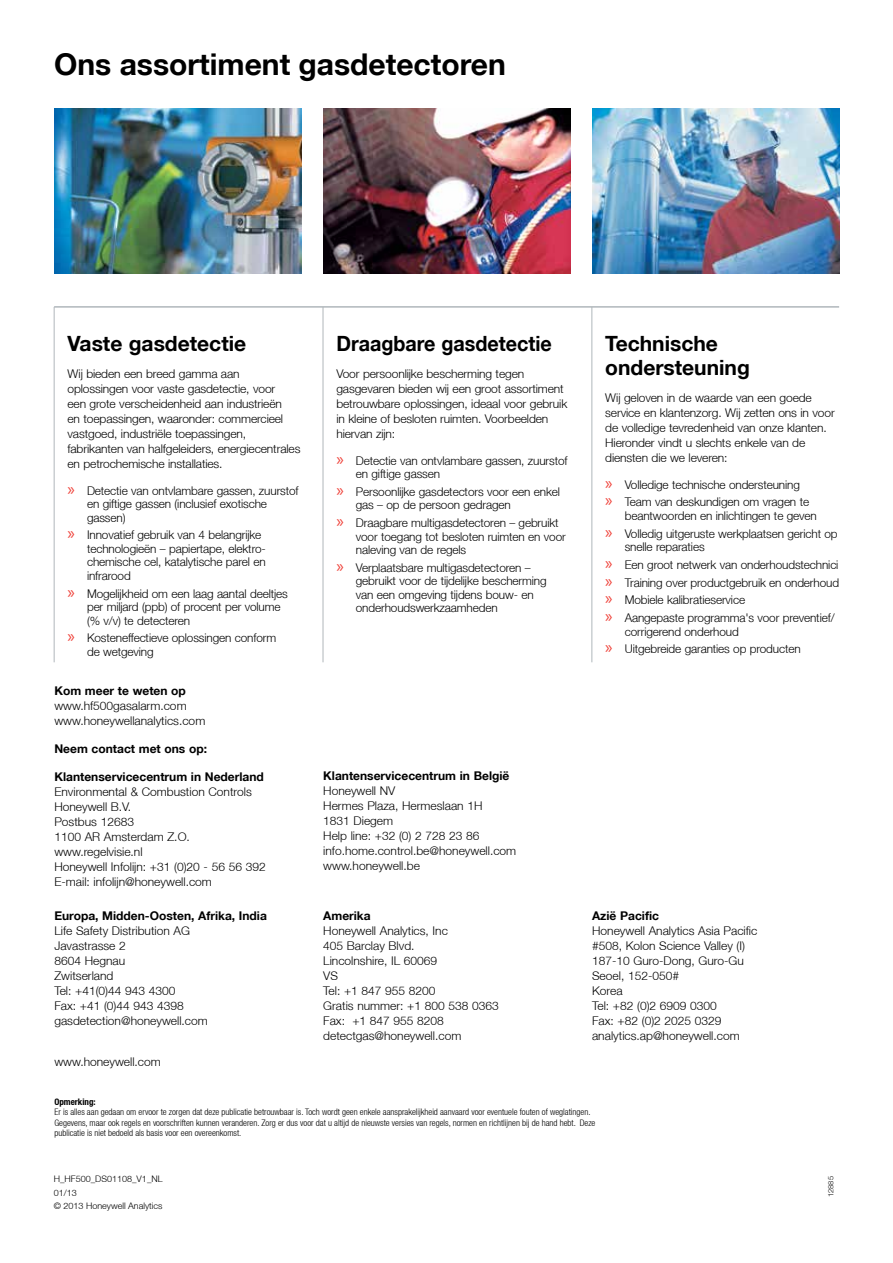
<style>
.page{position:relative;width:893px;height:1263px;background:#fff}
.page>*{position:absolute;margin:0;border:0;box-sizing:border-box;transform-origin:0 0}
.t1{font:700 30px "Helvetica Neue LT";color:#000}
.t2{font:700 21px/24px "Helvetica Neue LT";color:#000}
.t3{font:700 21px "Helvetica Neue LT";color:#000;scale:.94 1}
.t4{font:300 12px/15px "Helvetica Neue LT";letter-spacing:-.01em;color:#000}
.t5{font:700 12px "Helvetica Neue LT";color:#000}
.t6{font:300 condensed 9px/10.5px "Helvetica Neue LT";color:#000}
.t7{font:300 9px/13.5px "Helvetica Neue LT";color:#000}
.t8{font:700 condensed 9px "Helvetica Neue LT";color:#000}
.t9{font:300 7.5px "Helvetica Neue LT";color:#000}
.s1{font-family:"Myriad Pro";font-weight:400;font-size:18px;color:#ef4139}
</style>
<div class="page">
<img style="left:592px;top:108px;width:247px;height:166px">
<img style="left:54px;top:108px;width:247px;height:166px">
<img style="left:323px;top:108px;width:247px;height:166px">
<hr style="left:54px;top:307px;width:1px;height:355px;background:#b0b7bb">
<hr style="left:323px;top:307px;width:1px;height:355px;background:#b0b7bb">
<hr style="left:591px;top:307px;width:1px;height:355px;background:#b0b7bb">
<hr style="left:54px;top:306px;width:785px;height:2px;background:#b0b7bb">
<h1 class="t1" style="left:54px;top:46px;width:453px">Ons assortiment gasdetectoren</h1>
<h2 class="t2" style="left:68px;top:331px;width:180px">Vaste gasdetectie</h2>
<p class="t4" style="left:68px;top:366px;width:234px">Wij bieden een breed gamma aan oplossingen voor vaste gasdetectie, voor<br>een grote verscheidenheid aan industrieën<br>en toepassingen, waaronder: commercieel vastgoed, industriële toepassingen, fabrikanten van halfgeleiders, energiecentrales en petrochemische installaties.</p>
<p class="t4" style="left:87px;top:483px;width:213px;line-height:13.5px;text-indent:-20px"><span class="s1">»</span> Detectie van ontvlambare gassen, zuurstof en giftige gassen (inclusief exotische gassen)</p>
<p class="t4" style="left:87px;top:528px;width:180px;line-height:13.5px;text-indent:-20px"><span class="s1">»</span> Innovatief gebruik van 4 belangrijke technologieën – papiertape, elektro&shy;chemische cel, katalytische parel en infrarood</p>
<p class="t4" style="left:87px;top:586px;width:202px;line-height:13.5px;text-indent:-20px"><span class="s1">»</span> Mogelijkheid om een laag aantal deeltjes per miljard (ppb) of procent per volume (% v/v) te detecteren</p>
<p class="t4" style="left:87px;top:631px;width:191px;line-height:13.5px;text-indent:-20px"><span class="s1">»</span> Kosteneffectieve oplossingen conform de wetgeving</p>
<p class="t5" style="left:54px;top:683px;width:133px">Kom meer te weten op</p>
<p class="t4" style="left:54px;top:698px;width:152px">www.hf500gasalarm.com www.honeywellanalytics.com</p>
<p class="t5" style="left:54px;top:741px;width:154px">Neem contact met ons op:</p>
<p class="t5" style="left:54px;top:769px;width:211px">Klantenservicecentrum in Nederland</p>
<p class="t4" style="left:54px;top:783px;width:213px">Environmental &amp; Combustion Controls<br>Honeywell B.V.<br>Postbus 12683<br>1100 AR Amsterdam Z.O. www.regelvisie.nl<br>Honeywell Infolijn: +31 (0)20 - 56 56 392<br>E-mail: infolijn@honeywell.com</p>
<p class="t5" style="left:54px;top:908px;width:214px">Europa, Midden-Oosten, Afrika, India</p>
<p class="t4" style="left:54px;top:922px;width:155px">Life Safety Distribution AG<br>Javastrasse 2<br>8604 Hegnau<br>Zwitserland<br>Tel: +41(0)44 943 4300<br>Fax: +41 (0)44 943 4398 gasdetection@honeywell.com</p>
<h2 class="t3" style="left:336px;top:330px;width:231px">Draagbare gasdetectie</h2>
<p class="t4" style="left:336px;top:366px;width:232px">Voor persoonlijke bescherming tegen gasgevaren bieden wij een groot assortiment betrouwbare oplossingen, ideaal voor gebruik in kleine of besloten ruimten. Voorbeelden hiervan zijn:</p>
<p class="t4" style="left:356px;top:453px;width:213px;line-height:13.5px;text-indent:-20px"><span class="s1">»</span> Detectie van ontvlambare gassen, zuurstof en giftige gassen</p>
<p class="t4" style="left:356px;top:485px;width:206px;line-height:13.5px;text-indent:-20px"><span class="s1">»</span> Persoonlijke gasdetectors voor een enkel gas – op de persoon gedragen</p>
<p class="t4" style="left:356px;top:516px;width:211px;line-height:13.5px;text-indent:-20px"><span class="s1">»</span> Draagbare multigasdetectoren – gebruikt voor toegang tot besloten ruimten en voor naleving van de regels</p>
<p class="t4" style="left:356px;top:561px;width:192px;line-height:13.5px;text-indent:-20px"><span class="s1">»</span> Verplaatsbare multigasdetectoren – gebruikt voor de tijdelijke bescherming van een omgeving tijdens bouw- en onderhoudswerkzaamheden</p>
<p class="t5" style="left:323px;top:768px;width:188px">Klantenservicecentrum in België</p>
<p class="t4" style="left:323px;top:783px;width:194px">Honeywell NV<br>Hermes Plaza, Hermeslaan 1H<br>1831 Diegem<br>Help line: +32 (0) 2 728 23 86 info.home.control.be@honeywell.com www.honeywell.be</p>
<p class="t5" style="left:323px;top:908px;width:49px">Amerika</p>
<p class="t4" style="left:323px;top:922px;width:177px">Honeywell Analytics, Inc<br>405 Barclay Blvd.<br>Lincolnshire, IL 60069<br>VS<br>Tel: +1 847 955 8200<br>Gratis nummer: +1 800 538 0363<br>Fax: +1 847 955 8208 detectgas@honeywell.com</p>
<h2 class="t2" style="left:605px;top:331px;width:146px">Technische ondersteuning</h2>
<p class="t4" style="left:605px;top:390px;width:231px">Wij geloven in de waarde van een goede service en klantenzorg. Wij zetten ons in voor de volledige tevredenheid van onze klanten.<br>Hieronder vindt u slechts enkele van de diensten die we leveren:</p>
<p class="t4" style="left:605px;top:475px;width:205px;line-height:17.7px"><span class="s1">»</span> Volledige technische ondersteuning <span class="s1">»</span> Team van deskundigen om vragen te</p>
<p class="t4" style="left:605px;top:506px;width:234px;line-height:17.7px;text-align:center">beantwoorden en inlichtingen te geven<br><span class="s1">»</span> Volledig uitgeruste werkplaatsen gericht op</p>
<p class="t4" style="left:605px;top:538px;width:235px;line-height:17.7px;text-indent:20px">snelle reparaties<br><span class="s1">»</span> Een groot netwerk van onderhoudstechnici <span class="s1">»</span> Training over productgebruik en onderhoud <span class="s1">»</span> Mobiele kalibratieservice<br><span class="s1">»</span> Aangepaste programma's voor preventief/</p>
<p class="t4" style="left:605px;top:622px;width:197px;line-height:17.7px;text-indent:20px">corrigerend onderhoud<br><span class="s1">»</span> Uitgebreide garanties op producten</p>
<p class="t5" style="left:592px;top:909px;width:68px">Azië Pacific</p>
<p class="t4" style="left:592px;top:923px;width:167px">Honeywell Analytics Asia Pacific #508, Kolon Science Valley (I)<br>187-10 Guro-Dong, Guro-Gu<br>Seoel, 152-050#<br>Korea<br>Tel: +82 (0)2 6909 0300<br>Fax: +82 (0)2 2025 0329 analytics.ap@honeywell.com</p>
<p class="t4" style="left:54px;top:1054px;width:108px">www.honeywell.com</p>
<p class="t8" style="left:54px;top:1096px;width:43px">Opmerking:</p>
<p class="t6" style="left:54px;top:1107px;width:543px">Er is alles aan gedaan om ervoor te zorgen dat deze publicatie betrouwbaar is. Toch wordt geen enkele aansprakelijkheid aanvaard voor eventuele fouten of weglatingen.<br>Gegevens, maar ook regels en voorschriften kunnen veranderen. Zorg er dus voor dat u altijd de nieuwste versies van regels, normen en richtlijnen bij de hand hebt. Deze publicatie is niet bedoeld als basis voor een overeenkomst.</p>
<p class="t7" style="left:54px;top:1172px;width:110px">H_HF500_DS01108_V1_NL<br>01/13<br>© 2013 Honeywell Analytics</p>
<p class="t9" style="left:826px;top:1197px;width:22px;rotate:-90deg">12885</p>
</div>
